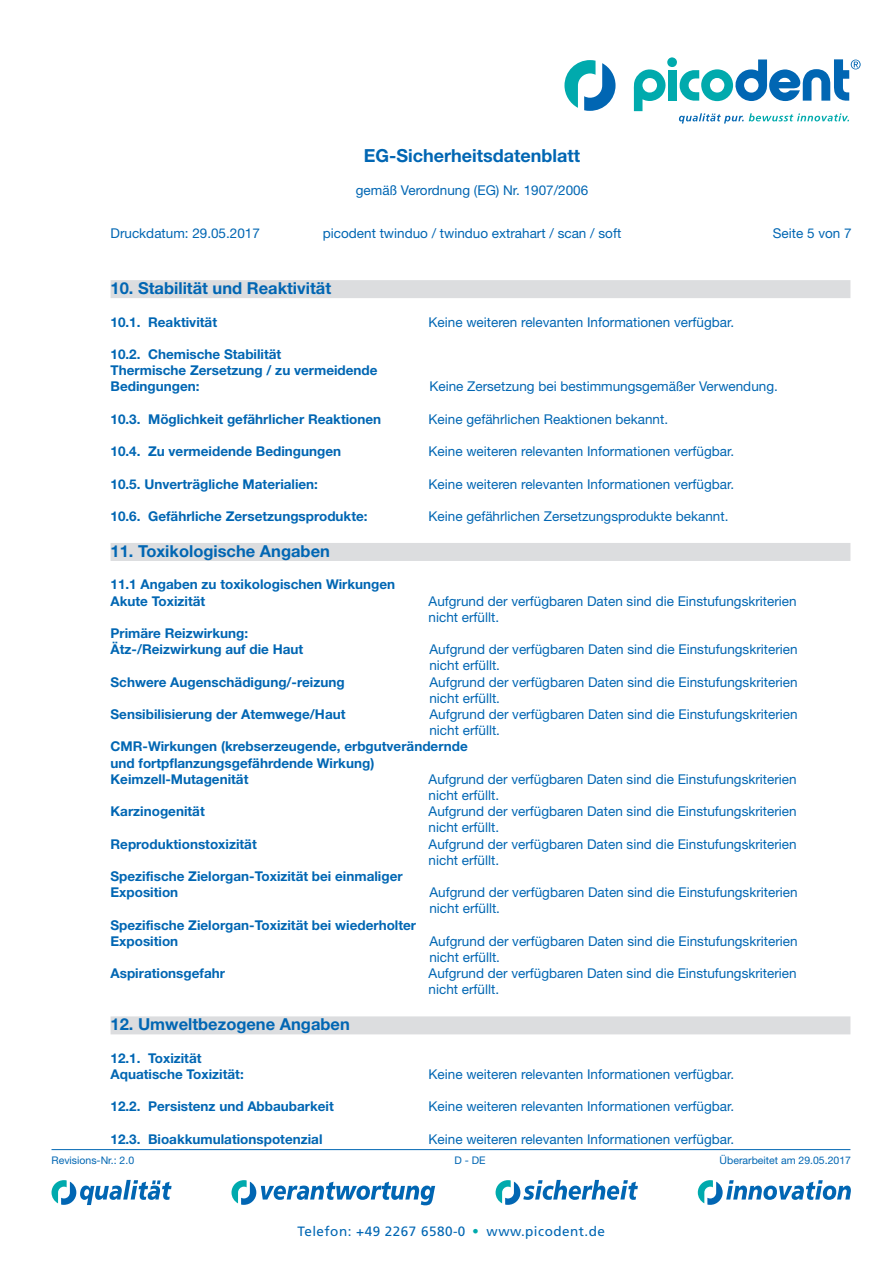
<style>
.page{position:relative;width:893px;height:1263px;background:#fff}
.page>*{position:absolute;margin:0;border:0;box-sizing:border-box;transform-origin:0 0}
.t1{font:39px "Frutiger LT Std";color:#00aaad}
.t2{font:700 18px "Helvetica Neue LT Std";color:#0166b3}
.t3{font:700 16.5px "Helvetica Neue LT Std";color:#0166b3}
.t4{font:13.5px/16.2px "Helvetica Neue LT Std";color:#0166b3}
.t5{font:700 13.5px/16.2px "Helvetica Neue LT Std";color:#0166b3}
.t6{font:13.5px "Frutiger LT Std";letter-spacing:.035em;color:#0166b3}
.t7{font:10.5px "Helvetica Neue LT Std";color:#0166b3}
</style>
<div class="page">
<svg style="left:52px;top:1180px;width:120px;height:25px"></svg>
<svg style="left:496px;top:1180px;width:142px;height:25px"></svg>
<svg style="left:698px;top:1180px;width:153px;height:25px"></svg>
<svg style="left:231px;top:1180px;width:204px;height:25px"></svg>
<svg style="left:634px;top:69px;width:32px;height:42px"></svg>
<div style="left:668px;top:70px;width:9px;height:31px;background:#00aaad"></div>
<div style="left:667px;top:57px;width:10px;height:10px;background:#00aaad;border-radius:50%"></div>
<svg style="left:564px;top:60px;width:51px;height:51px"></svg>
<svg style="left:679px;top:113px;width:170px;height:11px"></svg>
<svg style="left:680px;top:59px;width:181px;height:42px"></svg>
<hr style="left:52px;top:1149px;width:798px;height:1px;background:#0166b3">
<div style="left:111px;top:280px;width:739px;height:18px;background:#dcdddf"></div>
<div style="left:111px;top:543px;width:739px;height:18px;background:#dcdddf"></div>
<div style="left:111px;top:1016px;width:739px;height:18px;background:#dcdddf"></div>
<h2 class="t2" style="left:364px;top:144px;width:218px">EG-Sicherheitsdatenblatt</h2>
<p class="t4" style="left:356px;top:182px;width:234px">gemäß Verordnung (EG) Nr. 1907/2006</p>
<p class="t4" style="left:111px;top:224px;width:151px">Druckdatum: 29.05.2017</p>
<p class="t4" style="left:323px;top:224px;width:300px">picodent twinduo / twinduo extrahart / scan / soft</p>
<p class="t4" style="left:773px;top:224px;width:80px">Seite 5 von 7</p>
<p class="t3" style="left:111px;top:278px;width:222px">10. Stabilität und Reaktivität</p>
<p class="t5" style="left:111px;top:313px;width:108px">10.1. Reaktivität</p>
<p class="t4" style="left:429px;top:313px;width:307px">Keine weiteren relevanten Informationen verfügbar.</p>
<p class="t5" style="left:111px;top:346px;width:269px">10.2. Chemische Stabilität<br>Thermische Zersetzung / zu vermeidende<br>Bedingungen:</p>
<p class="t4" style="left:429px;top:378px;width:350px">Keine Zersetzung bei bestimmungsgemäßer Verwendung.</p>
<p class="t5" style="left:111px;top:411px;width:272px">10.3. Möglichkeit gefährlicher Reaktionen</p>
<p class="t4" style="left:429px;top:411px;width:241px">Keine gefährlichen Reaktionen bekannt.</p>
<p class="t5" style="left:111px;top:443px;width:232px">10.4. Zu vermeidende Bedingungen</p>
<p class="t4" style="left:429px;top:443px;width:307px">Keine weiteren relevanten Informationen verfügbar.</p>
<p class="t5" style="left:111px;top:475px;width:209px">10.5. Unverträgliche Materialien:</p>
<p class="t4" style="left:429px;top:475px;width:307px">Keine weiteren relevanten Informationen verfügbar.</p>
<p class="t5" style="left:111px;top:508px;width:259px">10.6. Gefährliche Zersetzungsprodukte:</p>
<p class="t4" style="left:429px;top:508px;width:301px">Keine gefährlichen Zersetzungsprodukte bekannt.</p>
<p class="t3" style="left:111px;top:541px;width:221px">11. Toxikologische Angaben</p>
<p class="t5" style="left:111px;top:576px;width:286px">11.1 Angaben zu toxikologischen Wirkungen<br>Akute Toxizität</p>
<p class="t4" style="left:429px;top:592px;width:370px">Aufgrund der verfügbaren Daten sind die Einstufungskriterien nicht erfüllt.</p>
<p class="t5" style="left:111px;top:625px;width:194px">Primäre Reizwirkung:<br>Ätz-/Reizwirkung auf die Haut</p>
<p class="t4" style="left:429px;top:641px;width:370px">Aufgrund der verfügbaren Daten sind die Einstufungskriterien nicht erfüllt.</p>
<p class="t5" style="left:111px;top:673px;width:236px">Schwere Augenschädigung/-reizung</p>
<p class="t4" style="left:429px;top:673px;width:370px">Aufgrund der verfügbaren Daten sind die Einstufungskriterien nicht erfüllt.</p>
<p class="t5" style="left:111px;top:706px;width:236px">Sensibilisierung der Atemwege/Haut</p>
<p class="t4" style="left:429px;top:706px;width:370px">Aufgrund der verfügbaren Daten sind die Einstufungskriterien nicht erfüllt.</p>
<p class="t5" style="left:111px;top:738px;width:359px">CMR-Wirkungen (krebserzeugende, erbgutverändernde und fortpflanzungsgefährdende Wirkung)<br>Keimzell-Mutagenität</p>
<p class="t4" style="left:429px;top:771px;width:370px">Aufgrund der verfügbaren Daten sind die Einstufungskriterien nicht erfüllt.</p>
<p class="t5" style="left:111px;top:803px;width:96px">Karzinogenität</p>
<p class="t4" style="left:429px;top:803px;width:370px">Aufgrund der verfügbaren Daten sind die Einstufungskriterien nicht erfüllt.</p>
<p class="t5" style="left:111px;top:835px;width:148px">Reproduktionstoxizität</p>
<p class="t4" style="left:429px;top:835px;width:370px">Aufgrund der verfügbaren Daten sind die Einstufungskriterien nicht erfüllt.</p>
<p class="t5" style="left:111px;top:868px;width:294px">Spezifische Zielorgan-Toxizität bei einmaliger<br>Exposition</p>
<p class="t4" style="left:429px;top:884px;width:370px">Aufgrund der verfügbaren Daten sind die Einstufungskriterien nicht erfüllt.</p>
<p class="t5" style="left:111px;top:916px;width:307px">Spezifische Zielorgan-Toxizität bei wiederholter<br>Exposition</p>
<p class="t4" style="left:429px;top:933px;width:370px">Aufgrund der verfügbaren Daten sind die Einstufungskriterien nicht erfüllt.</p>
<p class="t5" style="left:111px;top:965px;width:116px">Aspirationsgefahr</p>
<p class="t4" style="left:429px;top:965px;width:370px">Aufgrund der verfügbaren Daten sind die Einstufungskriterien nicht erfüllt.</p>
<p class="t3" style="left:111px;top:1014px;width:241px">12. Umweltbezogene Angaben</p>
<p class="t5" style="left:111px;top:1050px;width:135px">12.1. Toxizität<br>Aquatische Toxizität:</p>
<p class="t4" style="left:429px;top:1066px;width:307px">Keine weiteren relevanten Informationen verfügbar.</p>
<p class="t5" style="left:111px;top:1098px;width:225px">12.2. Persistenz und Abbaubarkeit</p>
<p class="t4" style="left:429px;top:1098px;width:307px">Keine weiteren relevanten Informationen verfügbar.</p>
<p class="t5" style="left:111px;top:1131px;width:213px">12.3. Bioakkumulationspotenzial</p>
<p class="t4" style="left:429px;top:1131px;width:307px">Keine weiteren relevanten Informationen verfügbar.</p>
<p class="t7" style="left:52px;top:1154px;width:84px">Revisions-Nr.: 2.0</p>
<p class="t7" style="left:454px;top:1154px;width:33px">D - DE</p>
<p class="t7" style="left:720px;top:1154px;width:133px">Überarbeitet am 29.05.2017</p>
<p class="t6" style="left:297px;top:1223px;width:170px">Telefon: +49 2267 6580-0</p>
<h1 class="t1" style="left:470px;top:1206px;width:12px">·</h1>
<p class="t6" style="left:487px;top:1223px;width:120px">www.picodent.de</p>
</div>
